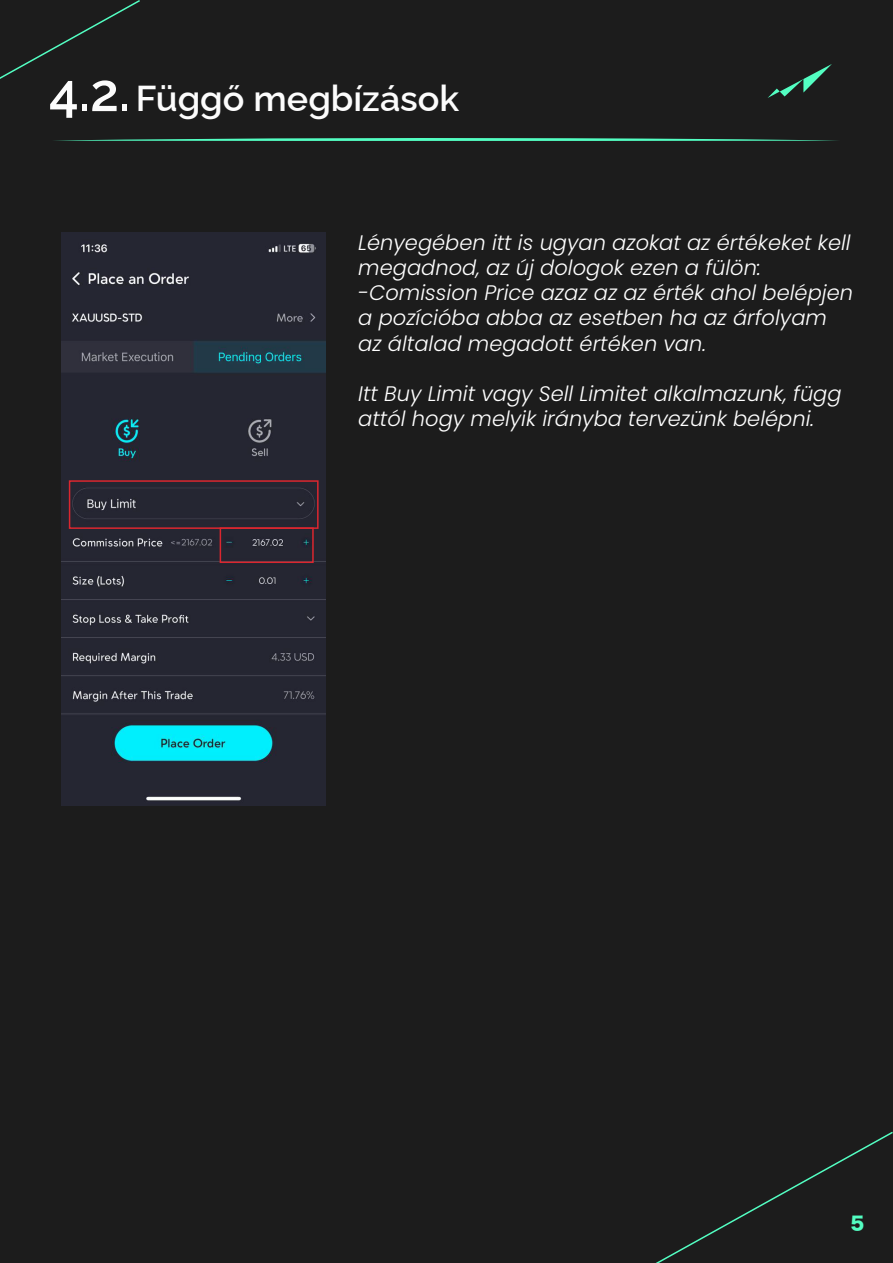
<style>
.page{position:relative;width:893px;height:1263px;background:#fff}
.page>*{position:absolute;margin:0;border:0;box-sizing:border-box;transform-origin:0 0}
.t1{font:100 36px "Raleway";color:#fcfcfc}
.t2{font:italic 300 21px/25.2px "Poppins";color:#fff}
.t3{font:18px "Hira Kaku Std W8";color:#53fec2}
.s1{font-size:52.8px}
</style>
<div class="page">
<div style="left:0;top:1px;width:892px;height:1262px;background:#1c1c1c"></div>
<svg style="left:768px;top:64px;width:64px;height:34px"></svg>
<svg style="left:0;top:0;width:142px;height:79px"></svg>
<svg style="left:656px;top:1130px;width:237px;height:133px"></svg>
<svg style="left:54px;top:138px;width:784px;height:3px"></svg>
<img style="left:61px;top:233px;width:265px;height:573px">
<div style="left:69px;top:480px;width:250px;height:49px;border:2px solid #db262f"></div>
<div style="left:220px;top:527px;width:94px;height:36px;border:2px solid #db262f"></div>
<h1 class="t1" style="left:49px;top:70px;width:412px"><span class="s1">4.2.</span> Függő megbízások</h1>
<p class="t2" style="left:358px;top:230px;width:496px">Lényegében itt is ugyan azokat az értékeket kell megadnod, az új dologok ezen a fülön: -Comission Price azaz az az érték ahol belépjen a pozícióba abba az esetben ha az árfolyam az általad megadott értéken van.</p>
<p class="t2" style="left:358px;top:381px;width:485px">Itt Buy Limit vagy Sell Limitet alkalmazunk, függ attól hogy melyik irányba tervezünk belépni.</p>
<p class="t3" style="left:850px;top:1213px;width:15px">5</p>
</div>
